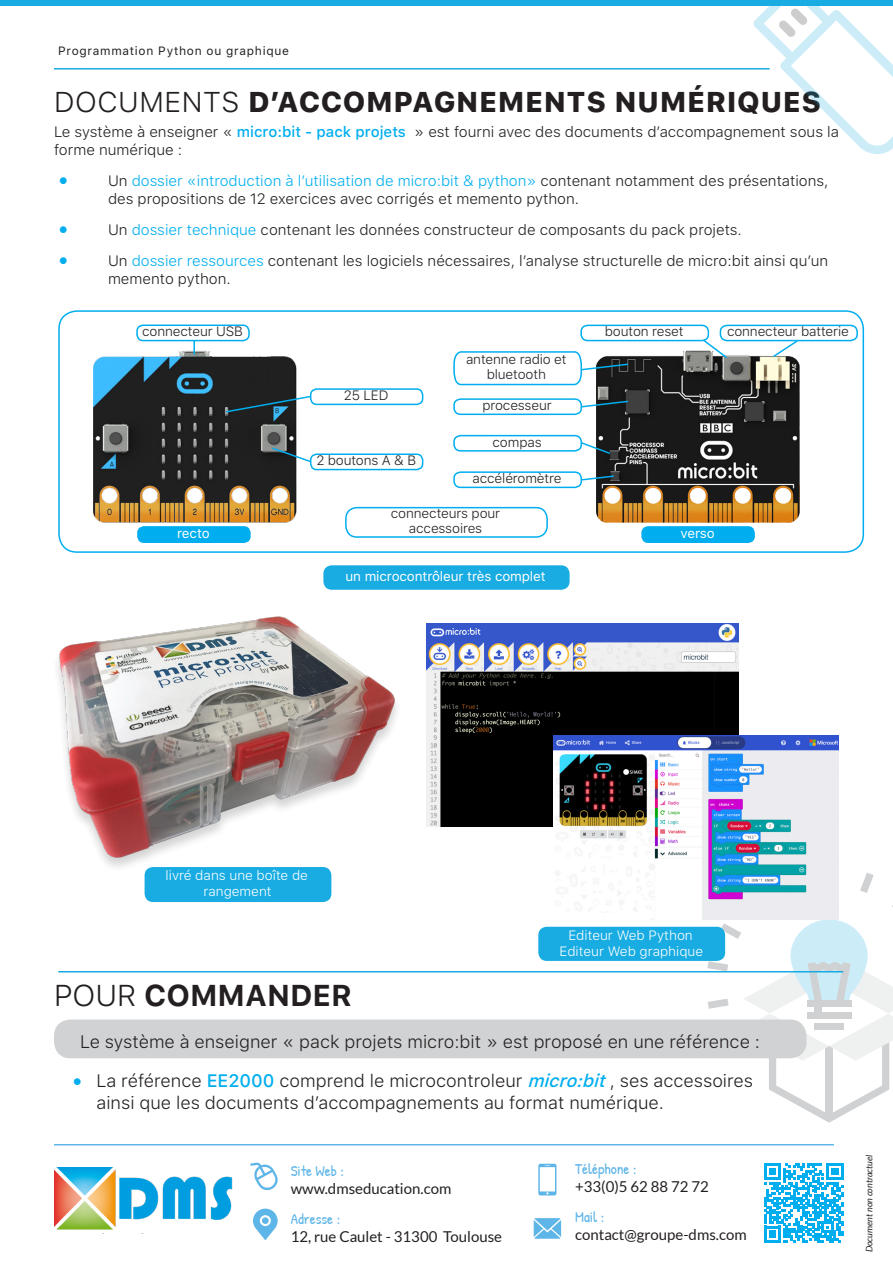
<style>
.page{position:relative;width:893px;height:1263px;background:#fff}
.page>*{position:absolute;margin:0;border:0;box-sizing:border-box;transform-origin:0 0}
.t1{font:700 30px "SF Pro Text";color:#231f20}
.t2{font:800 28.5px "SF Pro Text";letter-spacing:.02em;color:#231f20}
.t3{font:300 18px/22.5px "SF Pro Text";color:#231f20}
.t4{font:300 15px/18px "SF Pro Text";color:#231f20}
.t5{font:15px "Lato";color:#231f20}
.t6{font:15px "Patrick Hand";color:#5eb5e8}
.t7{font:300 13.5px/15px "SF Pro Text";letter-spacing:-.01em;color:#231f20;text-align:center}
.t8{font:300 13.5px/16.2px "SF Pro Text";color:#fff;text-align:center}
.t9{font:13.5px "SF Pro Text";letter-spacing:-.01em;color:#fff}
.t10{font:12px "SF Pro Text";letter-spacing:.06em;color:#231f20}
.t11{font:italic 9px "Lato";color:#231f20}
.s1{font-weight:300}
.s2{font-weight:500;color:#00aeef}
.s3{font-family:"Lato";font-weight:400;font-size:18px;color:#00aeef}
.s4{color:#00aeef}
.s5{font-family:"Lato";font-weight:400;color:#00aeef}
.s6{font-weight:500;font-style:italic;color:#00aeef}
</style>
<div class="page">
<img style="left:596px;top:350px;width:204px;height:172px">
<img style="left:93px;top:350px;width:204px;height:172px">
<div style="left:136px;top:324px;width:114px;height:17px;border:2px solid #00aeef;border-radius:6px"></div>
<div style="left:310px;top:453px;width:113px;height:17px;border:2px solid #00aeef;border-radius:6px"></div>
<div style="left:310px;top:388px;width:113px;height:17px;border:2px solid #00aeef;border-radius:6px"></div>
<div style="left:453px;top:398px;width:129px;height:17px;border:2px solid #00aeef;border-radius:6px"></div>
<div style="left:453px;top:435px;width:129px;height:17px;border:2px solid #00aeef;border-radius:6px"></div>
<div style="left:453px;top:471px;width:129px;height:17px;border:2px solid #00aeef;border-radius:6px"></div>
<div style="left:580px;top:325px;width:129px;height:16px;border:2px solid #00aeef;border-radius:6px"></div>
<div style="left:345px;top:507px;width:203px;height:31px;border:2px solid #00aeef;border-radius:11px"></div>
<svg style="left:860px;top:873px;width:14px;height:20px"></svg>
<svg style="left:707px;top:919px;width:186px;height:204px"></svg>
<div style="left:807px;top:1000px;width:44px;height:7px;background:#d0d1d2"></div>
<div style="left:807px;top:1012px;width:44px;height:7px;background:#d0d1d2"></div>
<div style="left:814px;top:1023px;width:30px;height:7px;background:#d0d1d2"></div>
<div style="left:814px;top:1004px;width:7px;height:10px;background:#d0d1d2"></div>
<hr style="left:54px;top:68px;width:716px;height:2px;background:#18ace3">
<div style="left:0;top:0;width:893px;height:6px;background:#18ace3"></div>
<hr style="left:58px;top:971px;width:785px;height:1px;background:#18ace3">
<div style="left:54px;top:1019px;width:752px;height:39px;background:#d1d2d4;border-radius:16px"></div>
<hr style="left:54px;top:1144px;width:780px;height:1px;background:#5eb5e8">
<svg style="left:253px;top:1208px;width:25px;height:32px"></svg>
<svg style="left:538px;top:1164px;width:18px;height:31px"></svg>
<svg style="left:534px;top:1218px;width:27px;height:21px"></svg>
<svg style="left:250px;top:1162px;width:28px;height:29px"></svg>
<div style="left:145px;top:867px;width:186px;height:35px;background:#18ace3;border-radius:9px"></div>
<svg style="left:753px;top:6px;width:140px;height:148px"></svg>
<img style="left:54px;top:1168px;width:179px;height:62px">
<svg style="left:764px;top:1163px;width:79px;height:79px"></svg>
<div style="left:538px;top:927px;width:187px;height:34px;background:#18ace3;border-radius:9px"></div>
<div style="left:323px;top:565px;width:247px;height:25px;background:#18ace3;border-radius:9px"></div>
<div style="left:52px;top:617px;width:351px;height:256px;background:#231f20;opacity:.19"></div>
<img style="left:58px;top:616px;width:338px;height:242px">
<img style="left:426px;top:624px;width:312px;height:202px">
<img style="left:553px;top:736px;width:286px;height:183px">
<svg style="left:193px;top:341px;width:2px;height:13px"></svg>
<svg style="left:225px;top:395px;width:86px;height:18px"></svg>
<svg style="left:271px;top:446px;width:41px;height:17px"></svg>
<svg style="left:453px;top:350px;width:176px;height:36px"></svg>
<svg style="left:580px;top:400px;width:49px;height:8px"></svg>
<svg style="left:580px;top:441px;width:31px;height:14px"></svg>
<svg style="left:580px;top:474px;width:35px;height:7px"></svg>
<svg style="left:702px;top:324px;width:156px;height:35px"></svg>
<div style="left:138px;top:527px;width:112px;height:15px;background:#00aeef;border-radius:6px"></div>
<div style="left:137px;top:526px;width:114px;height:17px;border:2px solid #00aeef;border-radius:6px"></div>
<div style="left:642px;top:527px;width:112px;height:15px;background:#00aeef;border-radius:6px"></div>
<div style="left:641px;top:526px;width:114px;height:17px;border:2px solid #00aeef;border-radius:6px"></div>
<div style="left:58px;top:310px;width:806px;height:243px;border:2px solid #00aeef;border-radius:18px"></div>
<p class="t10" style="left:58px;top:42px;width:232px">Programmation Python ou graphique</p>
<p class="t2" style="left:54px;top:81px;width:769px"><span class="s1">DOCUMENTS</span> D’ACCOMPAGNEMENTS NUMÉRIQUES</p>
<p class="t4" style="left:54px;top:122px;width:786px">Le système à enseigner « <span class="s2">micro:bit - pack projets</span> » est fourni avec des documents d’accompagnement sous la forme numérique :</p>
<p class="t4" style="left:108px;top:171px;width:722px;text-indent:-50px"><span class="s3">•</span> Un <span class="s4">dossier «introduction à l’utilisation de micro:bit &amp; python»</span> contenant notamment des présentations, des propositions de 12 exercices avec corrigés et memento python.</p>
<p class="t4" style="left:58px;top:220px;width:685px"><span class="s3">•</span> Un <span class="s4">dossier technique</span> contenant les données constructeur de composants du pack projets.</p>
<p class="t4" style="left:108px;top:251px;width:722px;text-indent:-50px"><span class="s3">•</span> Un <span class="s4">dossier ressources</span> contenant les logiciels nécessaires, l’analyse structurelle de micro:bit ainsi qu’un memento python.</p>
<p class="t7" style="left:142px;top:324px;width:102px">connecteur USB</p>
<p class="t7" style="left:344px;top:387px;width:46px">25 LED</p>
<p class="t7" style="left:316px;top:453px;width:101px">2 boutons A &amp; B</p>
<p class="t7" style="left:466px;top:351px;width:102px">antenne radio et bluetooth</p>
<p class="t7" style="left:482px;top:397px;width:71px">processeur</p>
<p class="t7" style="left:493px;top:434px;width:51px">compas</p>
<p class="t7" style="left:472px;top:470px;width:91px">accéléromètre</p>
<p class="t7" style="left:605px;top:324px;width:80px">bouton reset</p>
<p class="t7" style="left:727px;top:324px;width:123px">connecteur batterie</p>
<p class="t7" style="left:391px;top:505px;width:111px">connecteurs pour accessoires</p>
<p class="t9" style="left:177px;top:523px;width:34px">recto</p>
<p class="t9" style="left:680px;top:523px;width:36px">verso</p>
<p class="t9" style="left:346px;top:566px;width:202px">un microcontrôleur très complet</p>
<p class="t8" style="left:166px;top:866px;width:144px">livré dans une boîte de rangement</p>
<p class="t1" style="left:54px;top:973px;width:299px"><span class="s1">POUR</span> COMMANDER</p>
<p class="t8" style="left:568px;top:926px;width:126px">Editeur Web Python</p>
<p class="t8" style="left:559px;top:942px;width:145px">Editeur Web graphique</p>
<p class="t3" style="left:80px;top:1030px;width:681px">Le système à enseigner « pack projets micro:bit » est proposé en une référence :</p>
<p class="t3" style="left:97px;top:1068px;width:658px;text-indent:-24px"><span class="s5">•</span> La référence <span class="s2">EE2000</span> comprend le microcontroleur <span class="s6">micro:bit</span>, ses accessoires ainsi que les documents d’accompagnements au format numérique.</p>
<p class="t6" style="left:291px;top:1160px;width:55px">Site Web :</p>
<p class="t5" style="left:291px;top:1180px;width:162px">www.dmseducation.com</p>
<p class="t6" style="left:291px;top:1208px;width:51px">Adresse :</p>
<p class="t5" style="left:291px;top:1228px;width:213px">12, rue Caulet - 31300 Toulouse</p>
<p class="t6" style="left:575px;top:1158px;width:63px">Téléphone :</p>
<p class="t5" style="left:575px;top:1178px;width:135px">+33(0)5 62 88 72 72</p>
<p class="t6" style="left:575px;top:1207px;width:31px">Mail :</p>
<p class="t5" style="left:575px;top:1226px;width:173px">contact@groupe-dms.com</p>
<p class="t11" style="left:864px;top:1252px;width:99px;rotate:-90deg">Document non contractuel</p>
</div>
